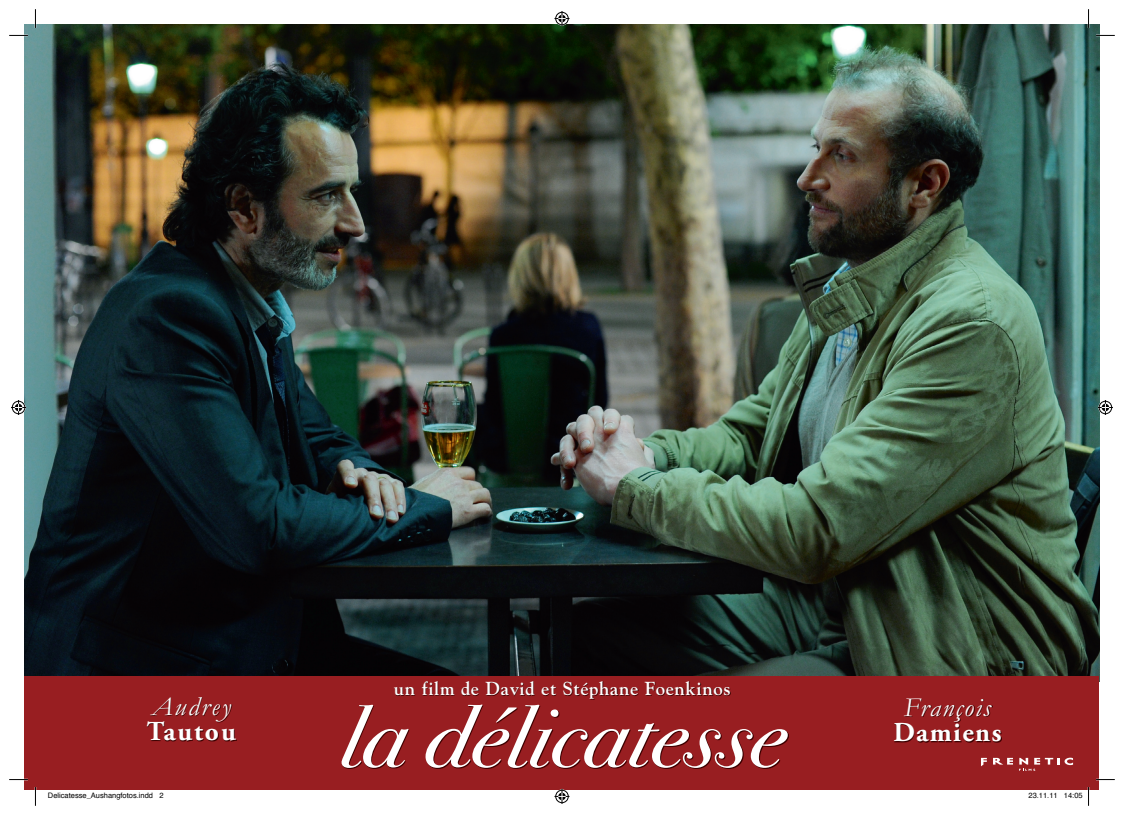
<style>
.page{position:relative;width:1124px;height:815px;background:#fff}
.page>*{position:absolute;margin:0;border:0;box-sizing:border-box;transform-origin:0 0}
.t1{font:italic 87.5px "Bodoni Sev ITC";color:#fff;scale:1.05 1}
.t2{font:italic 27.38px "Garamond";letter-spacing:.05em;color:#fff}
.t3{font:700 27.38px "Adobe Garamond Pro";letter-spacing:.05em;color:#fff}
.t4{font:700 18.75px "Goudy";letter-spacing:.03em;color:#fff}
.t5{font:7.5px "Helvetica";color:#000}
</style>
<div class="page">
<img style="left:25px;top:25px;width:1073px;height:651px">
<div style="left:25px;top:676px;width:1073px;height:114px;background:#981e21"></div>
<svg style="left:981px;top:758px;width:5px;height:8px"></svg>
<svg style="left:993px;top:758px;width:19px;height:7px"></svg>
<svg style="left:1019px;top:758px;width:53px;height:13px"></svg>
<img style="left:394px;top:682px;width:336px;height:18px">
<img style="left:342px;top:705px;width:446px;height:64px">
<img style="left:147px;top:698px;width:89px;height:44px">
<img style="left:894px;top:699px;width:107px;height:43px">
<svg style="left:9px;top:35px;width:19px;height:1px"></svg>
<svg style="left:1095px;top:35px;width:19px;height:1px"></svg>
<svg style="left:9px;top:779px;width:19px;height:1px"></svg>
<svg style="left:1096px;top:779px;width:18px;height:1px"></svg>
<svg style="left:35px;top:9px;width:1px;height:19px"></svg>
<svg style="left:35px;top:787px;width:1px;height:19px"></svg>
<svg style="left:1087px;top:9px;width:2px;height:19px"></svg>
<svg style="left:554px;top:11px;width:15px;height:15px"></svg>
<svg style="left:554px;top:789px;width:15px;height:15px"></svg>
<svg style="left:11px;top:400px;width:15px;height:15px"></svg>
<svg style="left:1097px;top:400px;width:15px;height:15px"></svg>
<svg style="left:1087px;top:787px;width:2px;height:19px"></svg>
<h2 class="t2" style="left:152px;top:692px;width:81px">Audrey</h2>
<h2 class="t3" style="left:147px;top:716px;width:91px">Tautou</h2>
<h3 class="t4" style="left:394px;top:677px;width:338px">un film de David et Stéphane Foenkinos</h3>
<h1 class="t1" style="left:340px;top:684px;width:425px">la délicatesse</h1>
<h2 class="t2" style="left:903px;top:692px;width:89px">François</h2>
<h2 class="t3" style="left:893px;top:716px;width:110px">Damiens</h2>
<p class="t5" style="left:48px;top:790px;width:117px">Delicatesse_Aushangfotos.indd 2</p>
<p class="t5" style="left:1028px;top:790px;width:56px">23.11.11 14:05</p>
</div>
